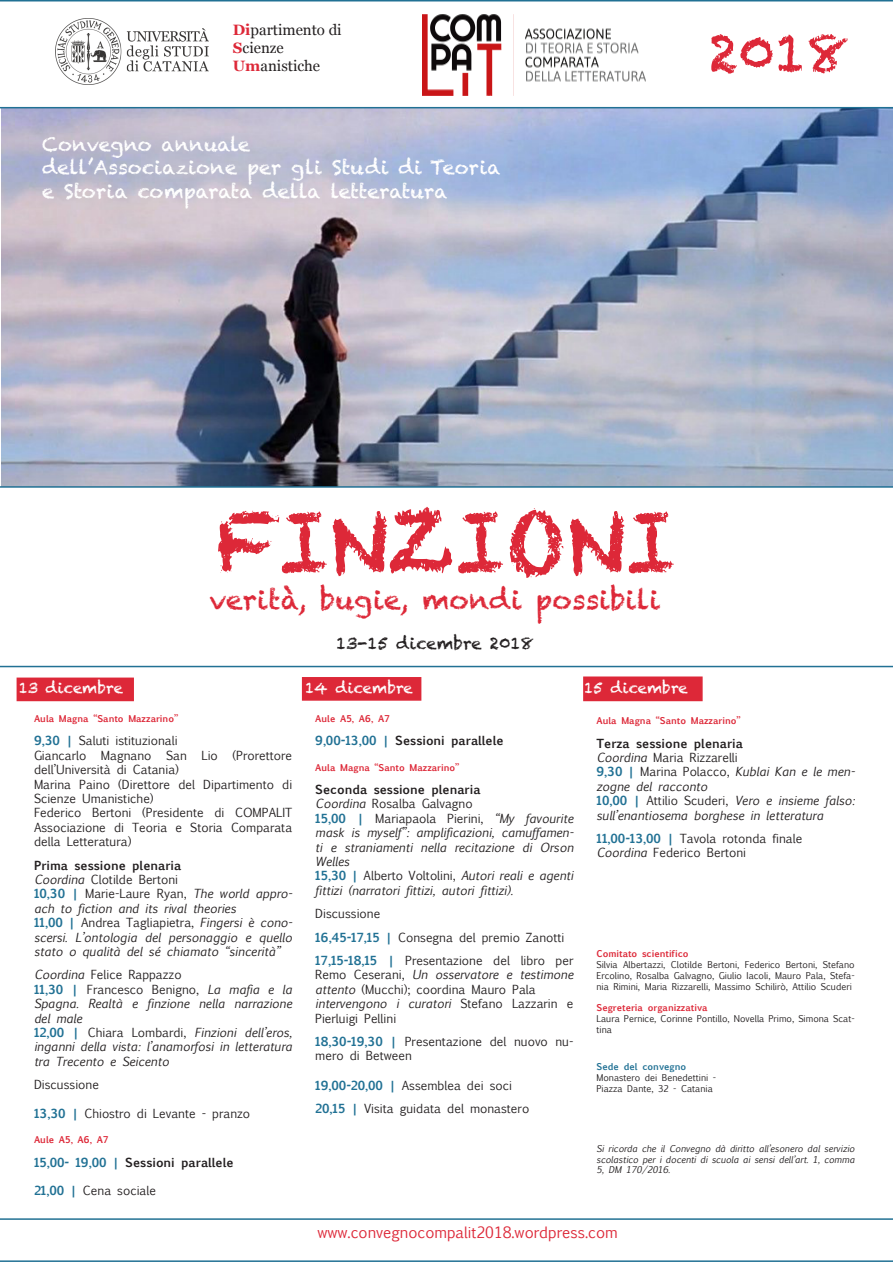
<style>
.page{position:relative;width:893px;height:1263px;background:#fff}
.page>*{position:absolute;margin:0;border:0;box-sizing:border-box;transform-origin:0 0}
.t1{font:84px "Chalkduster";color:#dd2838}
.t2{font:52.5px "Chalkduster";color:#dd2838}
.t3{font:27px "Chalkduster";color:#dd2838}
.t4{font:19.5px "Chalkduster";color:#fff}
.t5{font:16.5px "Chalkduster";color:#231f20}
.t6{font:15px "Euphemia UCAS";color:#dd2838}
.t7{font:15px "Georgia";color:#231f20}
.t8{font:15px "Chalkduster";color:#fff}
.t9{font:12px/14.4px "Euphemia UCAS";color:#231f20}
.t10{font:italic 12px/14.4px "Euphemia UCAS";color:#231f20;text-align:justify}
.t11{font:700 12px "Euphemia UCAS";color:#231f20}
.t12{font:9px/10.8px "Euphemia UCAS";color:#231f20;text-align:justify}
.t13{font:700 9px "Euphemia UCAS";color:#dd2838}
.t14{font:italic 9px/10.8px "Euphemia UCAS";color:#231f20;text-align:justify}
.t15{font:700 9px "Euphemia UCAS";color:#217194}
.s1{font-weight:700;color:#dd2838}
.s2{font-weight:700;color:#217194}
.s3{font-style:italic}
.s4{font-weight:700;font-style:normal;color:#217194}
.s5{font-style:normal}
.s6{color:#217194}
</style>
<div class="page">
<svg style="left:0;top:1218px;width:893px;height:44px"></svg>
<img style="left:1px;top:108px;width:892px;height:378px">
<svg style="left:0;top:0;width:893px;height:108px"></svg>
<div style="left:17px;top:677px;width:117px;height:24px;background:#dd2838;border:2px solid #dd2838"></div>
<hr style="left:229px;top:12px;width:1px;height:67px;background:#fff">
<img style="left:55px;top:18px;width:154px;height:66px">
<img style="left:422px;top:13px;width:226px;height:84px">
<svg style="left:0;top:486px;width:893px;height:181px"></svg>
<div style="left:302px;top:677px;width:119px;height:24px;background:#dd2838;border:2px solid #dd2838"></div>
<div style="left:583px;top:676px;width:120px;height:25px;background:#dd2838;border:2px solid #dd2838"></div>
<p class="t7" style="left:233px;top:19px;width:110px"><span class="s1">Di</span>partimento di</p>
<p class="t7" style="left:233px;top:37px;width:52px"><span class="s1">S</span>cienze</p>
<p class="t7" style="left:233px;top:55px;width:89px"><span class="s1">Um</span>anistiche</p>
<p class="t4" style="left:42px;top:133px;width:210px">Convegno annuale</p>
<p class="t4" style="left:42px;top:156px;width:460px">dell’Associazione per gli Studi di Teoria</p>
<p class="t4" style="left:42px;top:180px;width:407px">e Storia comparata della letteratura</p>
<p class="t2" style="left:709px;top:23px;width:141px">2018</p>
<p class="t8" style="left:19px;top:679px;width:106px">13 dicembre</p>
<p class="t1" style="left:216px;top:493px;width:461px">FINZIONI</p>
<p class="t3" style="left:210px;top:584px;width:452px">verità, bugie, mondi possibili</p>
<p class="t5" style="left:336px;top:634px;width:199px">13-15 dicembre 2018</p>
<p class="t8" style="left:305px;top:679px;width:109px">14 dicembre</p>
<p class="t8" style="left:584px;top:679px;width:105px">15 dicembre</p>
<p class="t13" style="left:34px;top:712px;width:146px">Aula Magna “Santo Mazzarino”</p>
<p class="t9" style="left:34px;top:734px;width:145px"><span class="s2">9,30 |</span> Saluti istituzionali</p>
<p class="t9" style="left:34px;top:748px;width:260px">Giancarlo Magnano San Lio (Prorettore dell’Università di Catania)</p>
<p class="t9" style="left:34px;top:777px;width:260px">Marina Paino (Direttore del Dipartimento di<br>Scienze Umanistiche)</p>
<p class="t9" style="left:34px;top:806px;width:260px;text-align:justify">Federico Bertoni (Presidente di COMPALIT Associazione di Teoria e Storia Comparata della Letteratura)</p>
<p class="t11" style="left:34px;top:856px;width:149px">Prima sessione plenaria</p>
<p class="t9" style="left:34px;top:872px;width:146px"><span class="s3">Coordina</span> Clotilde Bertoni</p>
<p class="t10" style="left:34px;top:887px;width:260px"><span class="s4">10,30 |</span> <span class="s5">Marie-Laure Ryan,</span> The world appro&shy;ach to fiction and its rival theories</p>
<p class="t10" style="left:34px;top:915px;width:260px"><span class="s4">11,00 |</span> <span class="s5">Andrea Tagliapietra,</span> Fingersi è cono&shy;scersi. L’ontologia del personaggio e quello stato o qualità del sé chiamato “sincerità”</p>
<p class="t9" style="left:34px;top:968px;width:149px"><span class="s3">Coordina</span> Felice Rappazzo</p>
<p class="t10" style="left:34px;top:982px;width:260px"><span class="s4">11,30 |</span> <span class="s5">Francesco Benigno,</span> La mafia e la Spagna. Realtà e finzione nella narrazione del male</p>
<p class="t10" style="left:34px;top:1025px;width:260px"><span class="s4">12,00 |</span> <span class="s5">Chiara Lombardi,</span> Finzioni dell’eros, inganni della vista: l’anamorfosi in letteratura tra Trecento e Seicento</p>
<p class="t9" style="left:34px;top:1077px;width:67px">Discussione</p>
<p class="t9" style="left:34px;top:1106px;width:218px"><span class="s2">13,30 |</span> Chiostro di Levante - pranzo</p>
<p class="t13" style="left:34px;top:1133px;width:76px">Aule A5, A6, A7</p>
<p class="t11" style="left:34px;top:1153px;width:201px"><span class="s6">15,00- 19,00 |</span> Sessioni parallele</p>
<p class="t9" style="left:34px;top:1184px;width:124px"><span class="s2">21,00 |</span> Cena sociale</p>
<p class="t13" style="left:315px;top:712px;width:76px">Aule A5, A6, A7</p>
<p class="t11" style="left:315px;top:732px;width:190px"><span class="s6">9,00-13,00 |</span> Sessioni parallele</p>
<p class="t13" style="left:315px;top:760px;width:146px">Aula Magna “Santo Mazzarino”</p>
<p class="t11" style="left:315px;top:780px;width:167px">Seconda sessione plenaria</p>
<p class="t9" style="left:315px;top:797px;width:159px"><span class="s3">Coordina</span> Rosalba Galvagno</p>
<p class="t10" style="left:315px;top:811px;width:260px"><span class="s4">15,00 |</span> <span class="s5">Mariapaola Pierini,</span> “My favourite mask is myself”: amplificazioni, camuffamen&shy;ti e straniamenti nella recitazione di Orson Welles</p>
<p class="t10" style="left:315px;top:869px;width:260px"><span class="s4">15,30 |</span> <span class="s5">Alberto Voltolini,</span> Autori reali e agenti fittizi (narratori fittizi, autori fittizi).</p>
<p class="t9" style="left:315px;top:906px;width:67px">Discussione</p>
<p class="t9" style="left:315px;top:930px;width:251px"><span class="s2">16,45-17,15 |</span> Consegna del premio Zanotti</p>
<p class="t9" style="left:315px;top:953px;width:260px;text-align:justify"><span class="s2">17,15-18,15 |</span> Presentazione del libro per Remo Ceserani, <span class="s3">Un osservatore e testimone attento</span> (Mucchi); coordina Mauro Pala</p>
<p class="t9" style="left:315px;top:996px;width:260px"><span class="s3">intervengono i curatori</span> Stefano Lazzarin e<br>Pierluigi Pellini</p>
<p class="t9" style="left:315px;top:1034px;width:260px"><span class="s2">18,30-19,30 |</span> Presentazione del nuovo nu&shy;mero di Between</p>
<p class="t9" style="left:315px;top:1078px;width:198px"><span class="s2">19,00-20,00 |</span> Assemblea dei soci</p>
<p class="t9" style="left:315px;top:1101px;width:216px"><span class="s2">20,15 |</span> Visita guidata del monastero</p>
<p class="t13" style="left:596px;top:714px;width:146px">Aula Magna “Santo Mazzarino”</p>
<p class="t11" style="left:596px;top:734px;width:148px">Terza sessione plenaria</p>
<p class="t9" style="left:596px;top:750px;width:143px"><span class="s3">Coordina</span> Maria Rizzarelli</p>
<p class="t10" style="left:596px;top:765px;width:260px"><span class="s4">9,30 |</span> <span class="s5">Marina Polacco,</span> Kublai Kan e le men&shy;zogne del racconto</p>
<p class="t10" style="left:596px;top:793px;width:260px"><span class="s4">10,00 |</span> <span class="s5">Attilio Scuderi,</span> Vero e insieme falso: sull’enantiosema borghese in letteratura</p>
<p class="t9" style="left:596px;top:831px;width:207px"><span class="s2">11,00-13,00 |</span> Tavola rotonda finale</p>
<p class="t9" style="left:596px;top:846px;width:151px"><span class="s3">Coordina</span> Federico Bertoni</p>
<p class="t13" style="left:596px;top:947px;width:94px">Comitato scientifico</p>
<p class="t12" style="left:596px;top:959px;width:260px">Silvia Albertazzi, Clotilde Bertoni, Federico Bertoni, Stefano Ercolino, Rosalba Galvagno, Giulio Iacoli, Mauro Pala, Stefa&shy;nia Rimini, Maria Rizzarelli, Massimo Schilirò, Attilio Scuderi</p>
<p class="t13" style="left:596px;top:1001px;width:113px">Segreteria organizzativa</p>
<p class="t12" style="left:596px;top:1013px;width:260px">Laura Pernice, Corinne Pontillo, Novella Primo, Simona Scat&shy;tina</p>
<p class="t15" style="left:596px;top:1060px;width:91px">Sede del convegno</p>
<p class="t12" style="left:596px;top:1072px;width:121px">Monastero dei Benedettini -</p>
<p class="t12" style="left:596px;top:1083px;width:118px">Piazza Dante, 32 - Catania</p>
<p class="t14" style="left:596px;top:1143px;width:260px">Si ricorda che il Convegno dà diritto all’esonero dal servizio scolastico per i docenti di scuola ai sensi dell’art. 1, comma 5, DM 170/2016.</p>
<p class="t6" style="left:317px;top:1221px;width:302px">www.convegnocompalit2018.wordpress.com</p>
</div>
